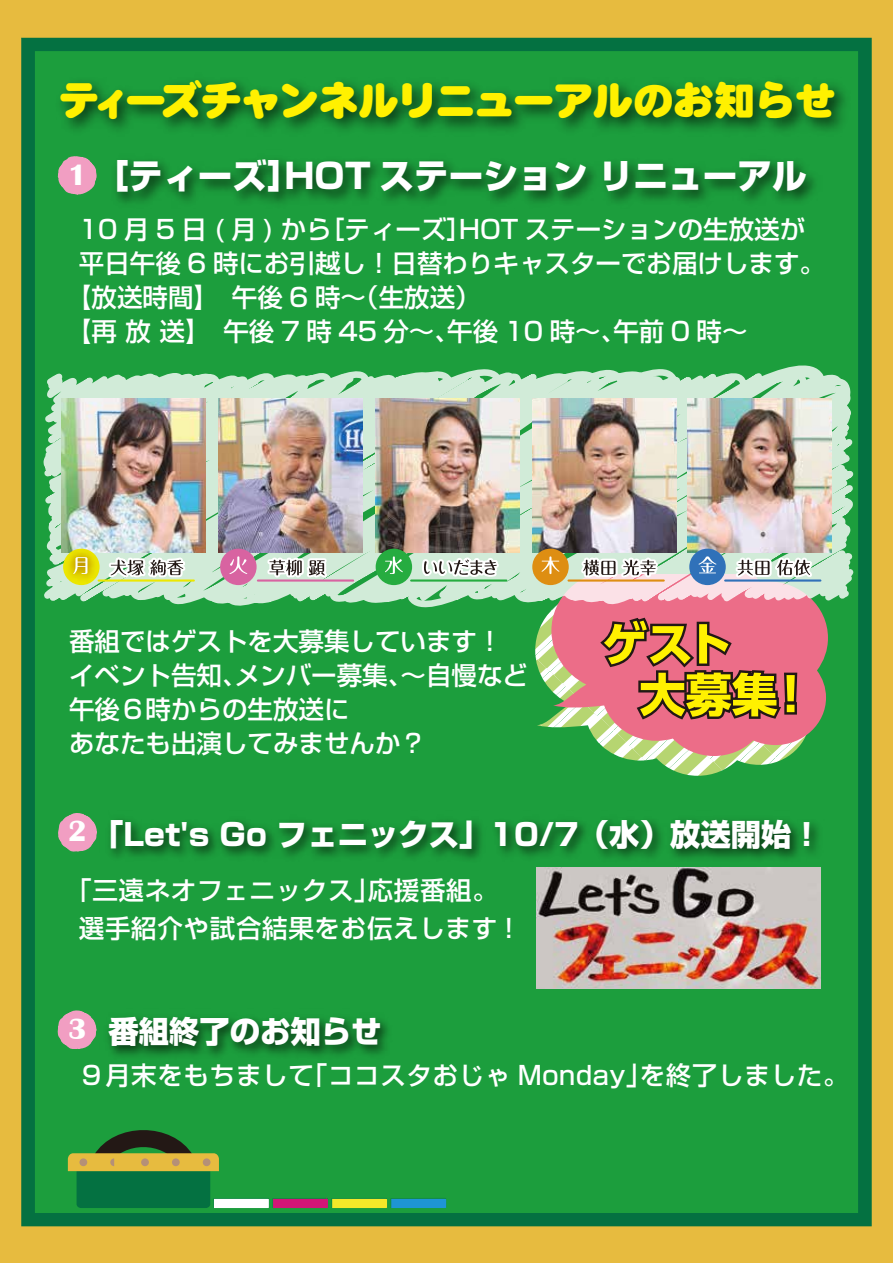
<style>
.page{position:relative;width:893px;height:1263px;background:#e7bb3f}
.page>*{position:absolute;margin:0;border:0;box-sizing:border-box;transform-origin:0 0}
.t1{font:40.65px "DF Maru Gothic UB WINP RKSJ H";letter-spacing:-.035em;color:#fff100}
.t2{font:800 34.65px "Shin Go Pro";color:#fff}
.t3{font:800 30.3px "Shin Go Pro";color:#fff}
.t4{font:700 30.3px "Britannic";color:#fff}
.t5{font:500 25.5px/34px "Shin Go Pro";color:#fff}
.t6{font:500 25.5px/38.2px "Shin Go Pro";letter-spacing:.025em;color:#fff}
</style>
<div class="page">
<div style="left:21px;top:38px;width:851px;height:1188px;background:#047141"></div>
<div style="left:35px;top:51px;width:823px;height:1162px;background:#1c9e3d"></div>
<svg style="left:68px;top:1122px;width:378px;height:86px;background:#329342"></svg>
<svg style="left:57px;top:148px;width:42px;height:48px;background:#979e89"></svg>
<svg style="left:57px;top:812px;width:43px;height:41px;background:#a89d94"></svg>
<svg style="left:57px;top:1009px;width:43px;height:42px;background:#a59d92"></svg>
<img style="left:536px;top:870px;width:284px;height:118px">
<img style="left:100px;top:1008px;width:299px;height:59px">
<img style="left:100px;top:811px;width:739px;height:59px">
<img style="left:102px;top:149px;width:724px;height:67px">
<img style="left:48px;top:68px;width:811px;height:76px">
<svg style="left:535px;top:607px;width:277px;height:169px;background:#56b560"></svg>
<svg style="left:551px;top:607px;width:277px;height:149px;background:#c79085"></svg>
<svg style="left:596px;top:614px;width:204px;height:109px;background:#cf8153"></svg>
<svg style="left:44px;top:365px;width:809px;height:242px;background:#acd4b4"></svg>
<img style="left:61px;top:399px;width:144px;height:154px">
<img style="left:218px;top:399px;width:144px;height:154px">
<img style="left:376px;top:399px;width:143px;height:154px">
<img style="left:532px;top:399px;width:144px;height:154px">
<img style="left:688px;top:399px;width:144px;height:154px">
<svg style="left:733px;top:554px;width:81px;height:25px;background:#c3ccc3"></svg>
<svg style="left:106px;top:553px;width:83px;height:26px;background:#c2cdc3"></svg>
<svg style="left:265px;top:551px;width:64px;height:70px;background:#89bf96"></svg>
<svg style="left:420px;top:549px;width:81px;height:88px;background:#7dbd8c"></svg>
<svg style="left:579px;top:547px;width:81px;height:40px;background:#c6c4c3"></svg>
<img style="left:61px;top:544px;width:40px;height:43px">
<svg style="left:73px;top:557px;width:14px;height:17px"></svg>
<div style="left:220px;top:549px;width:37px;height:36px;background:#d863a1;border-radius:50%"></div>
<svg style="left:229px;top:556px;width:18px;height:18px"></svg>
<div style="left:376px;top:549px;width:36px;height:36px;background:#26ac40;border-radius:50%"></div>
<svg style="left:385px;top:556px;width:18px;height:18px"></svg>
<div style="left:532px;top:549px;width:37px;height:36px;background:#de8e12;border-radius:50%"></div>
<svg style="left:542px;top:556px;width:17px;height:18px"></svg>
<div style="left:689px;top:549px;width:37px;height:36px;background:#3071b9;border-radius:50%"></div>
<svg style="left:699px;top:556px;width:17px;height:17px"></svg>
<hr style="left:99px;top:579px;width:95px;height:3px;background:#ece700">
<hr style="left:258px;top:579px;width:95px;height:3px;background:#d863a1">
<hr style="left:411px;top:579px;width:95px;height:3px;background:#26ac40">
<hr style="left:568px;top:579px;width:96px;height:3px;background:#de8e12">
<hr style="left:725px;top:579px;width:95px;height:3px;background:#3071b9">
<h1 class="t1" style="left:59px;top:80px;width:779px">ティーズチャンネルリニューアルのお知らせ</h1>
<p class="t4" style="left:68px;top:158px;width:20px">1</p>
<h2 class="t2" style="left:94px;top:149px;width:714px">［ティーズ］HOT ステーション リニューアル</h2>
<p class="t5" style="left:79px;top:209px;width:728px">10 月 5 日 ( 月 ) から［ティーズ］HOT ステーションの生放送が</p>
<p class="t5" style="left:79px;top:243px;width:748px">平日午後 6 時にお引越し！日替わりキャスターでお届けします。</p>
<p class="t5" style="left:66px;top:277px;width:416px">【放送時間】　午後 6 時～（生放送）</p>
<p class="t5" style="left:66px;top:311px;width:683px">【再 放 送】　午後 7 時 45 分～、午後 10 時～、午前 0 時～</p>
<p class="t5" style="left:69px;top:621px;width:460px">番組ではゲストを大募集しています！イベント告知、メンバー募集、～自慢など午後６時からの生放送に<br>あなたも出演してみませんか？</p>
<p class="t4" style="left:68px;top:814px;width:20px">2</p>
<p class="t3" style="left:93px;top:811px;width:730px">「Let's Go フェニックス」10/7（水）放送開始！</p>
<p class="t6" style="left:79px;top:868px;width:436px;text-indent:-13px">「三遠ネオフェニックス」応援番組。選手紹介や試合結果をお伝えします !</p>
<p class="t4" style="left:68px;top:1012px;width:20px">3</p>
<p class="t3" style="left:108px;top:1008px;width:275px">番組終了のお知らせ</p>
<p class="t6" style="left:79px;top:1053px;width:771px">９月末をもちまして「ココスタおじゃ Monday」を終了しました。</p>
</div>
